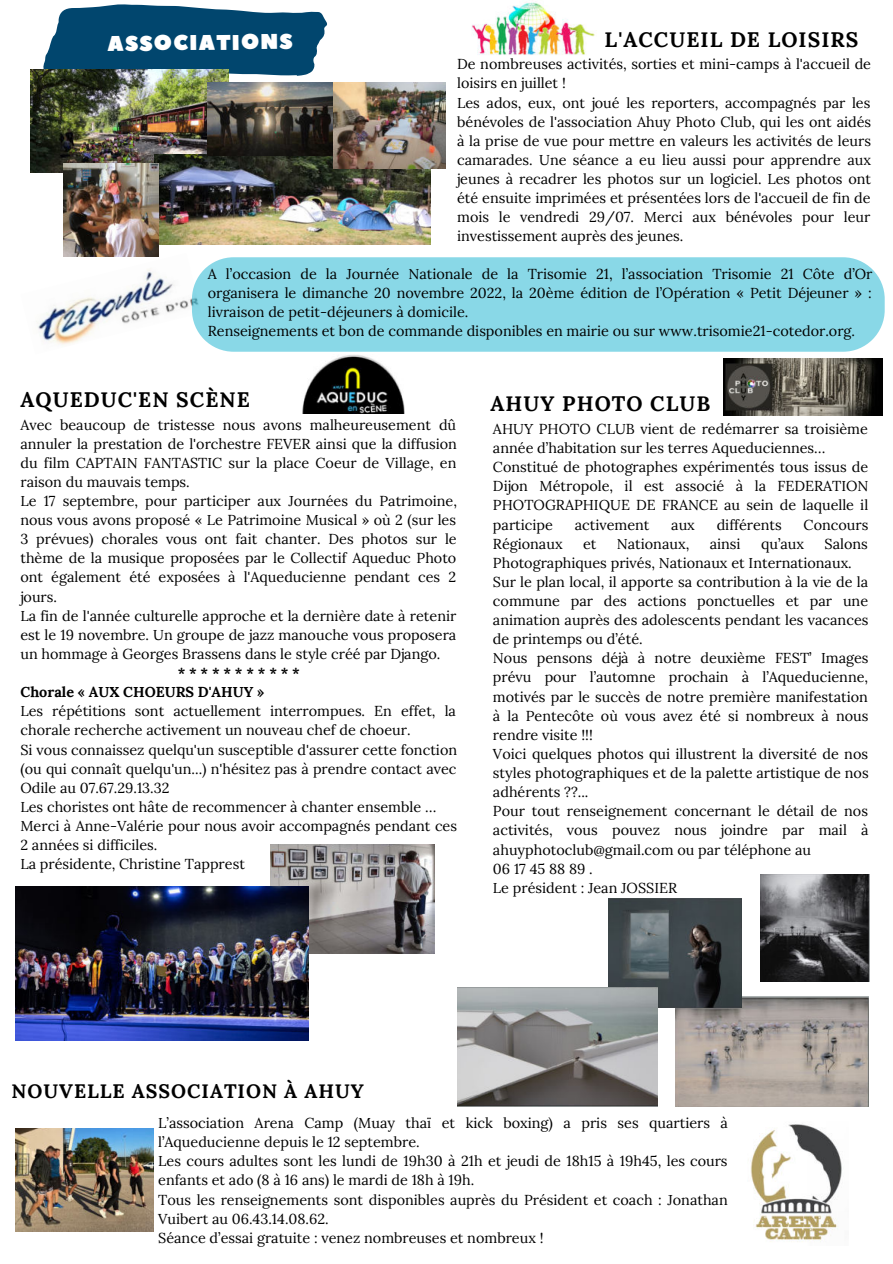
<style>
.page{position:relative;width:893px;height:1264px;background:#fff}
.page>*{position:absolute;margin:0;border:0;box-sizing:border-box;transform-origin:0 0}
.t1{font:21.3px "Peace Sans";color:#fff}
.t2{font:700 21px "Lora";letter-spacing:.05em;color:#000}
.t3{font:700 19.5px "Lora";letter-spacing:.05em;color:#000}
.t4{font:14.4px/19px "Lora";color:#000}
.t5{font:700 14.4px/19px "Lora";color:#000}
</style>
<div class="page">
<svg style="left:43px;top:4px;width:284px;height:73px;background:#235f81"></svg>
<img style="left:36px;top:269px;width:156px;height:76px">
<img style="left:302px;top:355px;width:102px;height:59px">
<img style="left:723px;top:358px;width:159px;height:58px">
<img style="left:30px;top:69px;width:198px;height:104px">
<img style="left:154px;top:155px;width:277px;height:90px">
<img style="left:63px;top:164px;width:96px;height:93px">
<img style="left:208px;top:82px;width:126px;height:73px">
<img style="left:334px;top:82px;width:111px;height:87px">
<img style="left:271px;top:844px;width:163px;height:109px">
<img style="left:15px;top:886px;width:294px;height:154px">
<img style="left:15px;top:1128px;width:139px;height:103px">
<img style="left:750px;top:1124px;width:92px;height:118px">
<img style="left:675px;top:996px;width:193px;height:110px">
<img style="left:608px;top:898px;width:133px;height:109px">
<img style="left:457px;top:987px;width:200px;height:119px">
<img style="left:760px;top:874px;width:109px;height:107px">
<div style="left:192px;top:257px;width:692px;height:95px;background:#89d8e7"></div>
<img style="left:471px;top:2px;width:124px;height:53px">
<h1 class="t1" style="left:107px;top:30px;width:187px;rotate:-1deg">ASSOCIATIONS</h1>
<h2 class="t2" style="left:604px;top:21px;width:255px">L'ACCUEIL DE LOISIRS</h2>
<p class="t4" style="left:457px;top:54px;width:415px">De nombreuses activités, sorties et mini-camps à l'accueil de loisirs en juillet !<br>Les ados, eux, ont joué les reporters, accompagnés par les bénévoles de l'association Ahuy Photo Club, qui les ont aidés à la prise de vue pour mettre en valeurs les activités de leurs camarades. Une séance a eu lieu aussi pour apprendre aux jeunes à recadrer les photos sur un logiciel. Les photos ont été ensuite imprimées et présentées lors de l'accueil de fin de mois le vendredi 29/07. Merci aux bénévoles pour leur investissement auprès des jeunes.</p>
<p class="t4" style="left:208px;top:263px;width:666px">A l’occasion de la Journée Nationale de la Trisomie 21, l’association Trisomie 21 Côte d’Or organisera le dimanche 20 novembre 2022, la 20ème édition de l’Opération « Petit Déjeuner » : livraison de petit-déjeuners à domicile.<br>Renseignements et bon de commande disponibles en mairie ou sur www.trisomie21-cotedor.org.</p>
<h2 class="t2" style="left:20px;top:382px;width:231px">AQUEDUC'EN SCÈNE</h2>
<h2 class="t2" style="left:490px;top:386px;width:221px">AHUY PHOTO CLUB</h2>
<p class="t4" style="left:20px;top:414px;width:438px">Avec beaucoup de tristesse nous avons malheureusement dû annuler la prestation de l'orchestre FEVER ainsi que la diffusion du film CAPTAIN FANTASTIC sur la place Coeur de Village, en raison du mauvais temps.<br>Le 17 septembre, pour participer aux Journées du Patrimoine, nous vous avons proposé « Le Patrimoine Musical » où 2 (sur les 3 prévues) chorales vous ont fait chanter. Des photos sur le thème de la musique proposées par le Collectif Aqueduc Photo ont également été exposées à l'Aqueducienne pendant ces 2 jours.<br>La fin de l'année culturelle approche et la dernière date à retenir est le 19 novembre. Un groupe de jazz manouche vous proposera un hommage à Georges Brassens dans le style créé par Django.</p>
<p class="t5" style="left:20px;top:662px;width:281px;text-indent:157px">* * * * * * * * * * *<br>Chorale « AUX CHOEURS D'AHUY »</p>
<p class="t4" style="left:20px;top:700px;width:438px">Les répétitions sont actuellement interrompues. En effet, la chorale recherche activement un nouveau chef de choeur.<br>Si vous connaissez quelqu'un susceptible d'assurer cette fonction (ou qui connaît quelqu'un...) n'hésitez pas à prendre contact avec Odile au 07.67.29.13.32<br>Les choristes ont hâte de recommencer à chanter ensemble … Merci à Anne-Valérie pour nous avoir accompagnés pendant ces 2 années si difficiles.<br>La présidente, Christine Tapprest</p>
<p class="t4" style="left:493px;top:418px;width:377px">AHUY PHOTO CLUB vient de redémarrer sa troisième année d’habitation sur les terres Aqueduciennes… Constitué de photographes expérimentés tous issus de Dijon Métropole, il est associé à la FEDERATION PHOTOGRAPHIQUE DE FRANCE au sein de laquelle il participe</p>
<p class="t4" style="left:574px;top:514px;width:76px">activement</p>
<p class="t4" style="left:671px;top:514px;width:25px">aux</p>
<p class="t4" style="left:716px;top:514px;width:67px">différents</p>
<p class="t4" style="left:803px;top:514px;width:66px">Concours</p>
<p class="t4" style="left:493px;top:533px;width:71px">Régionaux</p>
<p class="t4" style="left:583px;top:533px;width:15px">et</p>
<p class="t4" style="left:616px;top:533px;width:74px">Nationaux,</p>
<p class="t4" style="left:709px;top:533px;width:32px">ainsi</p>
<p class="t4" style="left:761px;top:533px;width:45px">qu’aux</p>
<p class="t4" style="left:493px;top:533px;width:377px;text-indent:331px">Salons Photographiques privés, Nationaux et Internationaux.<br>Sur le plan local, il apporte sa contribution à la vie de la commune par des actions ponctuelles et par une animation auprès des adolescents pendant les vacances de printemps ou d’été.<br>Nous pensons déjà à notre deuxième FEST’ Images prévu pour l’automne prochain à l’Aqueducienne, motivés par le succès de notre première manifestation à la Pentecôte où vous avez été si nombreux à nous rendre visite !!!<br>Voici quelques photos qui illustrent la diversité de nos styles photographiques et de la palette artistique de nos adhérents ??...<br>Pour tout renseignement concernant le détail de nos activités, vous pouvez nous joindre par mail à ahuyphotoclub@gmail.com ou par téléphone au<br>06 17 45 88 89 .<br>Le président : Jean JOSSIER</p>
<h3 class="t3" style="left:11px;top:1074px;width:354px">NOUVELLE ASSOCIATION À AHUY</h3>
<p class="t4" style="left:158px;top:1112px;width:571px">L’association Arena Camp (Muay thaï et kick boxing) a pris ses quartiers à l’Aqueducienne depuis le 12 septembre.<br>Les cours adultes sont les lundi de 19h30 à 21h et jeudi de 18h15 à 19h45, les cours enfants et ado (8 à 16 ans) le mardi de 18h à 19h.<br>Tous les renseignements sont disponibles auprès du Président et coach : Jonathan Vuibert au 06.43.14.08.62.<br>Séance d’essai gratuite : venez nombreuses et nombreux !</p>
</div>
